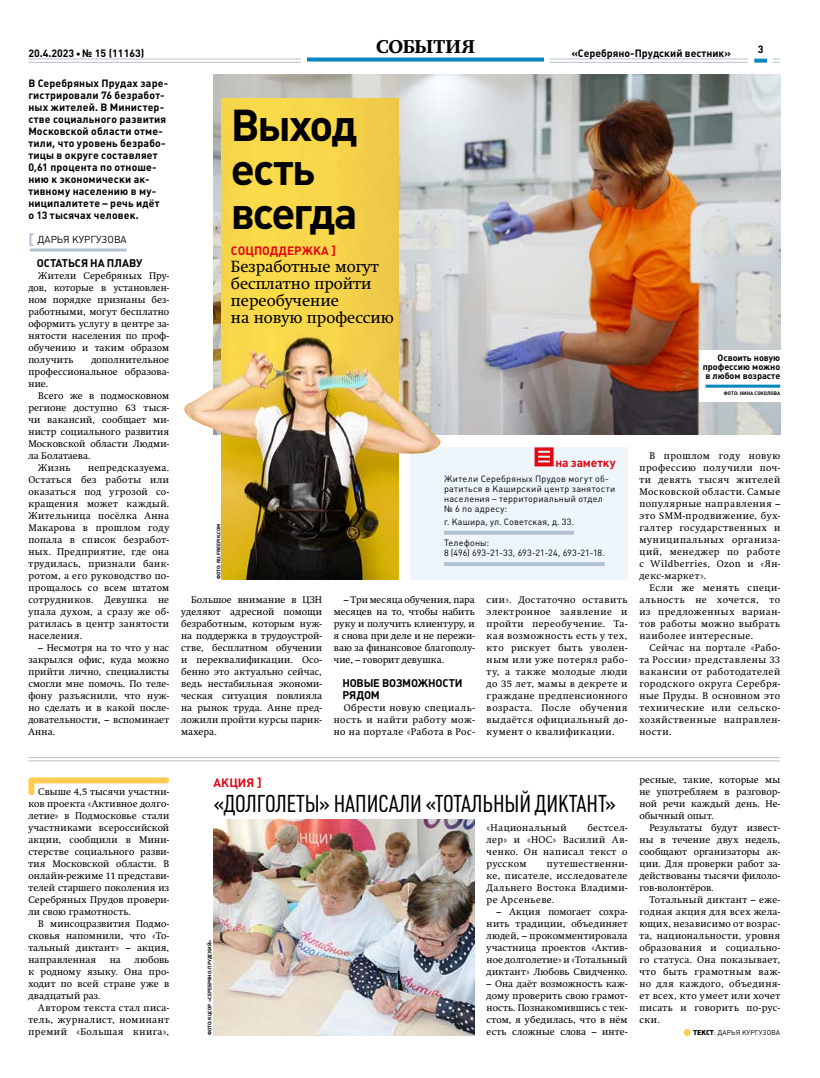
<style>
.page{position:relative;width:820px;height:1078px;background:#fff}
.page>*{position:absolute;margin:0;border:0;box-sizing:border-box;transform-origin:0 0}
.t1{font:700 44px/44px "Plumb C";letter-spacing:-.045em;color:#000}
.t2{font:24px "Plumb Cond";color:#000}
.t3{font:18px "Swift Extra Bold C";letter-spacing:.01em;color:#000}
.t4{font:16px/17px "Swift C";color:#000}
.t5{font:700 12px "Plumb C";color:#e30613}
.t6{font:700 11px/12px "Plumb C";letter-spacing:-.015em;color:#000}
.t7{font:700 10.5px/12px "Plumb C";letter-spacing:.015em;color:#000}
.t8{font:10px "Plumb C";color:#000}
.t9{font:9.6px/12px "Swift C";letter-spacing:.03em;color:#000;text-align:justify}
.t10{font:9.6px "Swift C";letter-spacing:.01em;color:#000}
.t11{font:9.6px "Swift C";color:#000}
.t12{font:9.6px "Swift C";letter-spacing:.06em;color:#000}
.t13{font:9.6px "Swift C";letter-spacing:.005em;color:#000}
.t14{font:9px/10px "Plumb C";letter-spacing:.025em;color:#000}
.t15{font:700 9px/9px "Plumb C";color:#000;text-align:right}
.t16{font:7px "Plumb";color:#000}
.t17{font:700 5px "Plumb C";color:#000}
.s1{font-weight:700;font-size:15px;color:#b3c2d1}
.s2{font-weight:900}
</style>
<div class="page">
<hr style="left:28px;top:59px;width:752px;height:1px;background:#bac0c8">
<hr style="left:28px;top:62px;width:752px;height:1px;background:#bac0c8">
<div style="left:748px;top:45px;width:24px;height:26px;background:#fff"></div>
<svg style="left:754px;top:59px;width:12px;height:4px"></svg>
<img style="left:213px;top:75px;width:567px;height:360px">
<div style="left:301px;top:39px;width:248px;height:26px;background:#fff"></div>
<svg style="left:307px;top:57px;width:236px;height:4px"></svg>
<img style="left:213px;top:819px;width:261px;height:216px">
<div style="left:32px;top:777px;width:134px;height:6px;background:#fecc53"></div>
<div style="left:28px;top:780px;width:6px;height:12px;background:#fecc53"></div>
<hr style="left:28px;top:757px;width:752px;height:1px;background:#bac0c8">
<hr style="left:28px;top:760px;width:752px;height:1px;background:#bac0c8">
<img style="left:221px;top:99px;width:177px;height:480px">
<hr style="left:30px;top:248px;width:97px;height:3px;background:#b3c2d1">
<div style="left:410px;top:447px;width:217px;height:132px;background:#eef5fb"></div>
<svg style="left:444px;top:530px;width:130px;height:4px"></svg>
<hr style="left:444px;top:562px;width:160px;height:4px;background:#b3c2d1">
<svg style="left:534px;top:447px;width:19px;height:19px"></svg>
<img style="left:184px;top:385px;width:80px;height:50px">
<img style="left:386px;top:398px;width:55px;height:56px">
<div style="left:698px;top:351px;width:82px;height:51px;background:#fff"></div>
<hr style="left:705px;top:384px;width:75px;height:3px;background:#0085c0">
<h3 class="t3" style="left:376px;top:36px;width:100px">СОБЫТИЯ</h3>
<p class="t7" style="left:757px;top:43px;width:7px">3</p>
<p class="t7" style="left:28px;top:48px;width:117px">20.4.2023 № 15 (11163)</p>
<p class="t7" style="left:571px;top:47px;width:161px">«Серебряно-Прудский вестник»</p>
<p class="t7" style="left:28px;top:77px;width:141px">В Серебряных Прудах заре&shy;гистрировали 76 безработ&shy;ных жителей. В Министер&shy;стве социального развития<br>Московской области отме&shy;тили, что уровень безрабо&shy;тицы в округе составляет<br>0,61 процента по отноше&shy;нию к экономически ак&shy;тивному населению в му&shy;ниципалитете – речь идёт<br>о 13 тысячах человек.</p>
<p class="t8" style="left:28px;top:233px;width:100px"><span class="s1">[</span> ДАРЬЯ КУРГУЗОВА</p>
<p class="t6" style="left:37px;top:257px;width:107px">ОСТАТЬСЯ НА ПЛАВУ</p>
<p class="t9" style="left:28px;top:269px;width:142px;text-indent:10px">Жители Серебряных Пру&shy;дов, которые в установлен&shy;ном порядке признаны без&shy;работными, могут бесплатно оформить услугу в центре за&shy;нятости населения по проф&shy;обучению и таким образом получить</p>
<p class="t9" style="left:28px;top:353px;width:142px;text-indent:63px">дополнительное профессиональное образова&shy;ние.</p>
<p class="t11" style="left:38px;top:390px;width:132px">Всего же в подмосковном</p>
<p class="t9" style="left:28px;top:401px;width:142px">регионе доступно 63 тыся-</p>
<p class="t9" style="left:28px;top:413px;width:142px">чи вакансий, сообщает ми-</p>
<p class="t9" style="left:28px;top:425px;width:142px">нистр социального развития</p>
<p class="t10" style="left:28px;top:438px;width:142px">Московской области Людми-</p>
<p class="t13" style="left:28px;top:450px;width:64px">ла Болатаева.</p>
<p class="t9" style="left:38px;top:461px;width:34px">Жизнь</p>
<p class="t9" style="left:28px;top:461px;width:142px;text-indent:60px">непредсказуема.<br>Остаться без работы или оказаться под угрозой со&shy;кращения может каждый.<br>Жительница посёлка Анна Макарова в прошлом году попала в список безработ&shy;ных. Предприятие, где она трудилась, признали банк&shy;ротом, а его руководство по&shy;прощалось со всем штатом сотрудников. Девушка не упала духом, а сразу же об&shy;ратилась в центр занятости населения.</p>
<p class="t9" style="left:28px;top:641px;width:142px;text-indent:10px">– Несмотря на то что у нас закрылся офис, куда можно прийти лично, специалисты смогли мне помочь. По теле&shy;фону разъяснили, что нуж&shy;но сделать и в какой после&shy;довательности, – вспоминает Анна.</p>
<h1 class="t1" style="left:231px;top:103px;width:128px">Выход есть всегда</h1>
<p class="t5" style="left:231px;top:243px;width:107px">СОЦПОДДЕРЖКА ]</p>
<h3 class="t4" style="left:231px;top:257px;width:164px">Безработные могут бесплатно пройти переобучение<br>на новую профессию</h3>
<p class="t17" style="left:216px;top:579px;width:57px;rotate:-90deg">ФОТО: RU.FREEPIK.COM</p>
<p class="t5" style="left:555px;top:455px;width:62px">на заметку</p>
<p class="t14" style="left:444px;top:474px;width:173px">Жители Серебряных Прудов могут об&shy;ратиться в Каширский центр занятости населения – территориальный отдел<br>№ 6 по адресу:</p>
<p class="t14" style="left:444px;top:517px;width:131px">г. Кашира, ул. Советская, д. 33.</p>
<p class="t14" style="left:444px;top:538px;width:162px">Телефоны:<br>8 (496) 693-21-33, 693-21-24, 693-21-18.</p>
<p class="t9" style="left:181px;top:593px;width:142px;text-indent:10px">Большое внимание в ЦЗН уделяют адресной помощи безработным, которым нуж&shy;на поддержка в трудоустрой&shy;стве, бесплатном обучении и переквалификации. Осо&shy;бенно это актуально сейчас, ведь нестабильная экономи&shy;ческая ситуация повлияла на рынок труда. Анне пред&shy;ложили пройти курсы парик&shy;махера.</p>
<p class="t9" style="left:334px;top:593px;width:142px;text-indent:10px">– Три месяца обучения, пара месяцев на то, чтобы набить руку и получить клиентуру, и я снова при деле и не пережи&shy;ваю за финансовое благополу&shy;чие, – говорит девушка.</p>
<p class="t6" style="left:342px;top:677px;width:122px">НОВЫЕ ВОЗМОЖНОСТИ<br>РЯДОМ</p>
<p class="t9" style="left:334px;top:701px;width:142px;text-indent:10px">Обрести новую специаль&shy;ность и найти работу мож&shy;но на портале «Работа в Рос-</p>
<p class="t9" style="left:486px;top:593px;width:142px">сии». Достаточно оставить электронное заявление и пройти переобучение. Та&shy;кая возможность есть у тех, кто рискует быть уволен&shy;ным или уже потерял рабо&shy;ту, а также молодые люди до 35 лет, мамы в декрете и граждане предпенсионного возраста. После обучения выдаётся официальный до&shy;кумент о квалификации.</p>
<p class="t15" style="left:702px;top:353px;width:79px">Освоить новую профессию можно в любом возрасте</p>
<p class="t17" style="left:723px;top:390px;width:58px">ФОТО: НИНА СОКОЛОВА</p>
<p class="t9" style="left:639px;top:449px;width:142px;text-indent:10px">В прошлом году новую профессию получили поч&shy;ти девять тысяч жителей Московской области. Самые популярные направления – это SMM-продвижение, бух&shy;галтер государственных и муниципальных организа&shy;ций, менеджер по работе с Wildberries, Ozon и «Ян&shy;декс-маркет».</p>
<p class="t9" style="left:639px;top:581px;width:142px;text-indent:10px">Если же менять специ&shy;альность не хочется, то из предложенных вариан&shy;тов работы можно выбрать наиболее интересные.</p>
<p class="t9" style="left:639px;top:641px;width:142px;text-indent:10px">Сейчас на портале «Рабо&shy;та России» представлены 33 вакансии от работодателей городского округа Серебря&shy;ные Пруды. В основном это технические или сельско&shy;хозяйственные направлен&shy;ности.</p>
<p class="t9" style="left:28px;top:785px;width:142px;text-indent:10px">Свыше 4,5 тысячи участни&shy;ков проекта «Активное долго&shy;летие» в Подмосковье стали участниками всероссийской акции, сообщили в Мини&shy;стерстве социального разви&shy;тия Московской области. В онлайн-режиме 11 представи&shy;телей старшего поколения из Серебряных Прудов провери&shy;ли свою грамотность.</p>
<p class="t9" style="left:28px;top:917px;width:142px;text-indent:10px">В минсоцразвития Подмо&shy;сковья напомнили, что «То&shy;тальный диктант» – акция, направленная</p>
<p class="t9" style="left:28px;top:953px;width:142px;text-indent:106px">любовь к родному языку. Она про&shy;ходит по всей стране уже в двадцатый раз.</p>
<p class="t9" style="left:28px;top:1001px;width:142px;text-indent:10px">Автором текста стал писа&shy;тель, журналист, номинант премий «Большая книга»,</p>
<p class="t9" style="left:110px;top:953px;width:13px">на</p>
<p class="t5" style="left:213px;top:775px;width:50px">АКЦИЯ ]</p>
<h2 class="t2" style="left:213px;top:788px;width:404px">«ДОЛГОЛЕТЫ» НАПИСАЛИ «ТОТАЛЬНЫЙ ДИКТАНТ»</h2>
<p class="t17" style="left:207px;top:1035px;width:97px;rotate:-90deg">ФОТО: КЦСОР «СЕРЕБРЯНО-ПРУДСКИЙ»</p>
<p class="t9" style="left:486px;top:821px;width:142px;text-indent:101px">бестсел&shy;лер» и «НОС» Василий Ав&shy;ченко. Он написал текст о русском</p>
<p class="t12" style="left:486px;top:822px;width:82px">«Национальный</p>
<p class="t9" style="left:486px;top:857px;width:142px;text-indent:60px">путешественни&shy;ке, писателе, исследователе Дальнего Востока Владими&shy;ре Арсеньеве.</p>
<p class="t9" style="left:486px;top:905px;width:142px;text-indent:10px">– Акция помогает сохра&shy;нить традиции, объединяет людей, – прокомментировала участница проектов «Актив&shy;ное долголетие» и «Тотальный диктант» Любовь Свидченко.</p>
<p class="t9" style="left:486px;top:977px;width:142px">– Она даёт возможность каж&shy;дому проверить свою грамот&shy;ность. Познакомившись с тек&shy;стом, я убедилась, что в нём есть сложные слова – инте-</p>
<p class="t9" style="left:639px;top:773px;width:142px">ресные, такие, которые мы не употребляем в разговор&shy;ной речи каждый день. Не&shy;обычный опыт.</p>
<p class="t9" style="left:639px;top:821px;width:142px;text-indent:10px">Результаты будут извест&shy;ны в течение двух недель, сообщают организаторы ак&shy;ции. Для проверки работ за&shy;действованы тысячи филоло&shy;гов-волонтёров.</p>
<p class="t9" style="left:639px;top:893px;width:142px;text-indent:10px">Тотальный диктант – еже&shy;годная акция для всех жела&shy;ющих, независимо от возрас&shy;та, национальности, уровня образования и социально&shy;го статуса. Она показывает, что быть грамотным важ&shy;но для каждого, объединя&shy;ет всех, кто умеет или хочет писать и говорить по-рус&shy;ски.</p>
<p class="t16" style="left:692px;top:1028px;width:89px"><span class="s2">ТЕКСТ</span>: ДАРЬЯ КУРГУЗОВА</p>
</div>
